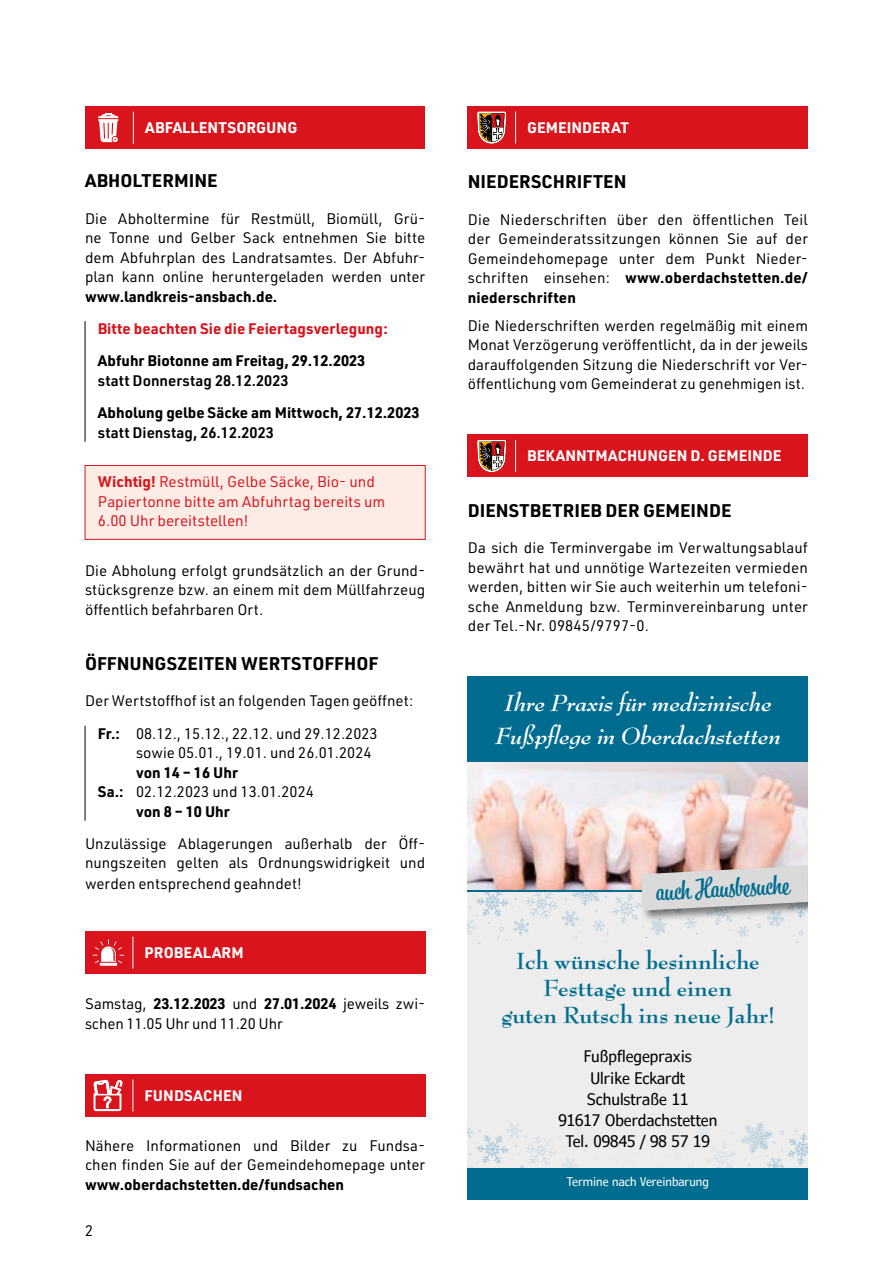
<style>
.page{position:relative;width:893px;height:1263px;background:#fff}
.page>*{position:absolute;margin:0;border:0;box-sizing:border-box;transform-origin:0 0}
.t1{font:26.85px "Bistro Script";color:#006c8f}
.t2{font:700 25.5px/27px "Bernhard Modern Std";color:#006c8f;text-align:center}
.t3{font:italic 700 25.5px/33px "Bernhard Modern Std";color:#fff;text-align:center}
.t4{font:700 18px "URWDIN";color:#000}
.t5{font:condensed 15.9px/21.3px "Verdana Pro";color:#000;text-align:center}
.t6{font:15.15px/19.6px "URWDIN";color:#d9141c}
.t7{font:700 15.15px "URWDIN";color:#fff}
.t8{font:15px/19.5px "URWDIN";color:#000;text-align:justify}
.t9{font:700 15px "URWDIN";color:#000}
.t10{font:700 15px "URWDIN";color:#fff}
.t11{font:600 15px "URWDIN";color:#000}
.t12{font:700 15px "URWDIN";color:#d9141c}
.t13{font:condensed 12px "Verdana Pro";color:#fff}
.s1{font-weight:700}
</style>
<div class="page">
<hr style="left:85px;top:321px;width:1px;height:121px;background:#000">
<div style="left:85px;top:465px;width:340px;height:75px;background:#fcece5;border:1px solid #d9141c"></div>
<hr style="left:85px;top:726px;width:1px;height:95px;background:#000">
<div style="left:85px;top:106px;width:340px;height:43px;background:#d9141c"></div>
<hr style="left:133px;top:112px;width:1px;height:32px;background:#fff">
<svg style="left:98px;top:113px;width:20px;height:29px"></svg>
<div style="left:85px;top:931px;width:340px;height:43px;background:#d9141c"></div>
<hr style="left:133px;top:937px;width:1px;height:31px;background:#fff">
<svg style="left:93px;top:939px;width:31px;height:27px"></svg>
<div style="left:85px;top:1074px;width:340px;height:43px;background:#d9141c"></div>
<hr style="left:133px;top:1079px;width:1px;height:32px;background:#fff">
<svg style="left:94px;top:1079px;width:29px;height:32px"></svg>
<div style="left:468px;top:106px;width:340px;height:43px;background:#d9141c"></div>
<hr style="left:515px;top:112px;width:1px;height:32px;background:#fff">
<svg style="left:477px;top:111px;width:29px;height:33px"></svg>
<div style="left:468px;top:435px;width:340px;height:42px;background:#d9141c"></div>
<hr style="left:515px;top:440px;width:1px;height:32px;background:#fff">
<svg style="left:477px;top:440px;width:29px;height:32px"></svg>
<div style="left:468px;top:676px;width:340px;height:523px;background:#ededed"></div>
<svg style="left:468px;top:1127px;width:340px;height:41px"></svg>
<div style="left:504px;top:1012px;width:270px;height:179px;background:#ededed;border-radius:50%"></div>
<div style="left:468px;top:1168px;width:340px;height:31px;background:#006c8f"></div>
<img style="left:468px;top:762px;width:340px;height:103px">
<div style="left:468px;top:676px;width:340px;height:86px;background:#006c8f"></div>
<div style="left:639px;top:861px;width:169px;height:62px;background:#000;opacity:.5"></div>
<svg style="left:468px;top:865px;width:340px;height:79px"></svg>
<p class="t7" style="left:145px;top:117px;width:154px">ABFALLENTSORGUNG</p>
<p class="t4" style="left:85px;top:168px;width:134px">ABHOLTERMINE</p>
<p class="t8" style="left:85px;top:208px;width:342px">Die Abholtermine für Restmüll, Biomüll, Grü&shy;ne Tonne und Gelber Sack entnehmen Sie bitte dem Abfuhrplan des Landratsamtes. Der Abfuhr&shy;plan kann online heruntergeladen werden unter</p>
<p class="t9" style="left:85px;top:286px;width:194px">www.landkreis-ansbach.de.</p>
<p class="t12" style="left:98px;top:318px;width:292px">Bitte beachten Sie die Feiertagsverlegung:</p>
<p class="t9" style="left:98px;top:351px;width:269px">Abfuhr Biotonne am Freitag, 29.12.2023</p>
<p class="t11" style="left:98px;top:370px;width:192px">statt Donnerstag 28.12.2023</p>
<p class="t9" style="left:98px;top:402px;width:323px">Abholung gelbe Säcke am Mittwoch, 27.12.2023</p>
<p class="t11" style="left:98px;top:422px;width:178px">statt Dienstag, 26.12.2023</p>
<p class="t6" style="left:98px;top:471px;width:289px"><span class="s1">Wichtig!</span> Restmüll, Gelbe Säcke, Bio- und<br>Papiertonne bitte am Abfuhrtag bereits um<br>6.00 Uhr bereitstellen!</p>
<p class="t8" style="left:85px;top:560px;width:342px">Die Abholung erfolgt grundsätzlich an der Grund&shy;stücksgrenze bzw. an einem mit dem Müllfahrzeug öffentlich befahrbaren Ort.</p>
<p class="t4" style="left:85px;top:651px;width:295px">ÖFFNUNGSZEITEN WERTSTOFFHOF</p>
<p class="t8" style="left:98px;top:684px;width:317px;line-height:32.2px;text-indent:-13px">Der Wertstoffhof ist an folgenden Tagen geöffnet:<br><span class="s1">Fr.:</span> 08.12., 15.12., 22.12. und 29.12.2023</p>
<p class="t8" style="left:136px;top:742px;width:237px">sowie 05.01., 19.01. und 26.01.2024</p>
<p class="t9" style="left:136px;top:762px;width:103px">von 14 – 16 Uhr</p>
<p class="t8" style="left:98px;top:781px;width:218px"><span class="s1">Sa.:</span> 02.12.2023 und 13.01.2024</p>
<p class="t9" style="left:136px;top:801px;width:95px">von 8 – 10 Uhr</p>
<p class="t8" style="left:85px;top:833px;width:342px">Unzulässige Ablagerungen außerhalb der Öff&shy;nungszeiten gelten als Ordnungswidrigkeit und</p>
<p class="t8" style="left:85px;top:874px;width:218px">werden entsprechend geahndet!</p>
<p class="t10" style="left:145px;top:942px;width:101px">PROBEALARM</p>
<p class="t8" style="left:85px;top:993px;width:342px">Samstag, <span class="s1">23.12.2023</span> und <span class="s1">27.01.2024</span> jeweils zwi&shy;schen 11.05 Uhr und 11.20 Uhr</p>
<p class="t10" style="left:145px;top:1085px;width:100px">FUNDSACHEN</p>
<p class="t8" style="left:85px;top:1135px;width:342px">Nähere Informationen und Bilder zu Fundsa&shy;chen finden Sie auf der Gemeindehomepage unter</p>
<p class="t9" style="left:85px;top:1174px;width:261px">www.oberdachstetten.de/fundsachen</p>
<p class="t8" style="left:85px;top:1221px;width:10px">2</p>
<p class="t10" style="left:527px;top:117px;width:103px">GEMEINDERAT</p>
<p class="t4" style="left:468px;top:170px;width:160px">NIEDERSCHRIFTEN</p>
<p class="t8" style="left:468px;top:209px;width:342px">Die Niederschriften über den öffentlichen Teil der Gemeinderatssitzungen können Sie auf der Gemeindehomepage unter dem Punkt Nieder&shy;schriften einsehen: <span class="s1">www.oberdachstetten.de/ niederschriften</span></p>
<p class="t8" style="left:468px;top:315px;width:342px">Die Niederschriften werden regelmäßig mit einem Monat Verzögerung veröffentlicht, da in der jeweils darauffolgenden Sitzung die Niederschrift vor Ver&shy;öffentlichung vom Gemeinderat zu genehmigen ist.</p>
<p class="t10" style="left:527px;top:446px;width:256px">BEKANNTMACHUNGEN D. GEMEINDE</p>
<p class="t4" style="left:468px;top:498px;width:265px">DIENSTBETRIEB DER GEMEINDE</p>
<p class="t8" style="left:468px;top:537px;width:342px">Da sich die Terminvergabe im Verwaltungsablauf bewährt hat und unnötige Wartezeiten vermieden werden, bitten wir Sie auch weiterhin um telefoni&shy;sche Anmeldung bzw. Terminvereinbarung unter der Tel.-Nr. 09845/9797-0.</p>
<h2 class="t3" style="left:495px;top:686px;width:287px">Ihre Praxis für medizinische<br>Fußpflege in Oberdachstetten</h2>
<h1 class="t1" style="left:655px;top:874px;width:135px;rotate:-3deg">auch Hausbesuche</h1>
<h2 class="t2" style="left:501px;top:948px;width:275px">Ich wünsche besinnliche<br>Festtage und einen<br>guten Rutsch ins neue Jahr!</h2>
<p class="t5" style="left:558px;top:1046px;width:161px">Fußpflegepraxis<br>Ulrike Eckardt<br>Schulstraße 11<br>91617 Oberdachstetten<br>Tel. 09845 / 98 57 19</p>
<p class="t13" style="left:567px;top:1174px;width:143px">Termine nach Vereinbarung</p>
</div>
